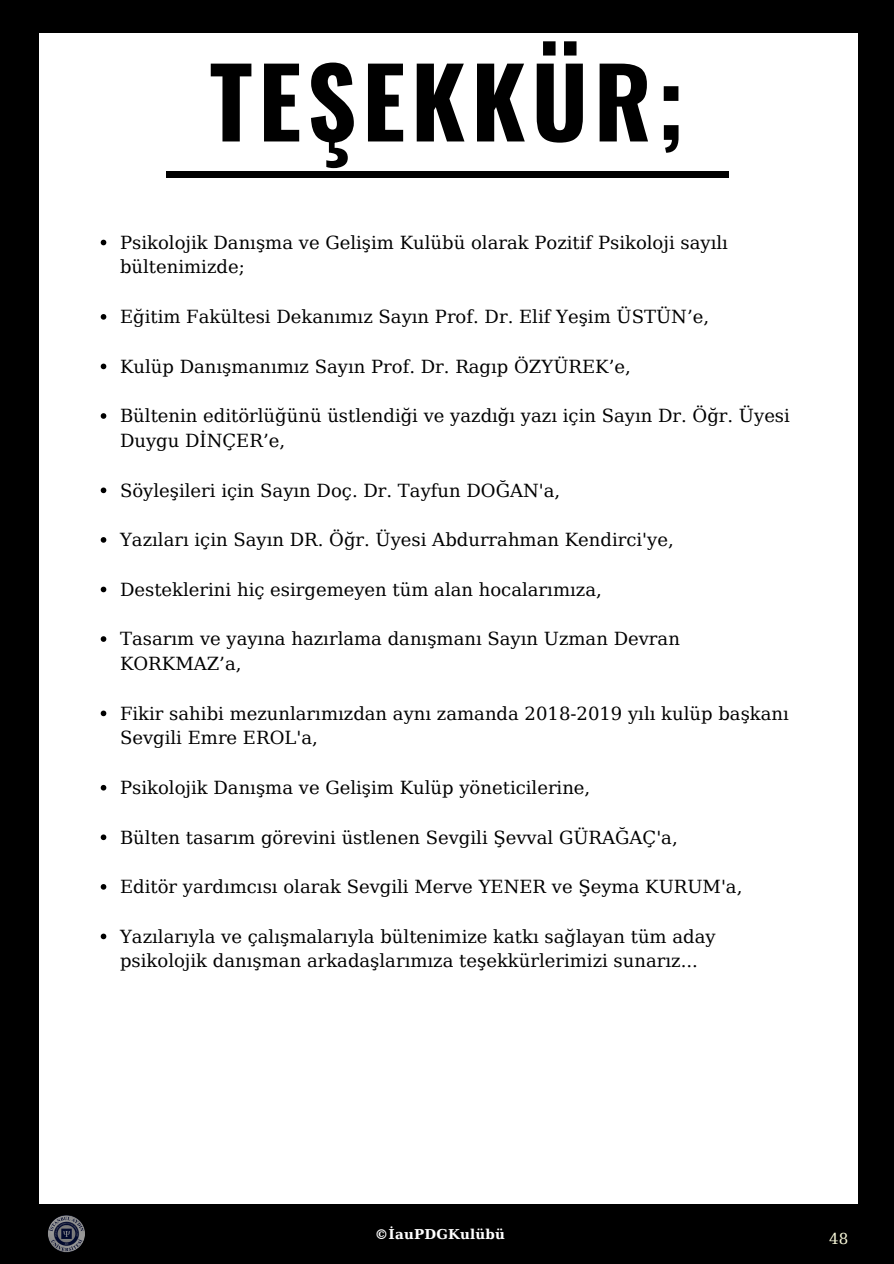
<style>
.page{position:relative;width:894px;height:1264px;background:#fff}
.page>*{position:absolute;margin:0;border:0;box-sizing:border-box;transform-origin:0 0}
.t1{font:700 96.15px "Oswald";letter-spacing:.06em;color:#000}
.t2{font:18px/24.8px "DejaVu Serif";color:#000}
.t3{font:15px "DejaVu Serif";color:#fafadb}
.t4{font:700 13.5px "DejaVu Serif";letter-spacing:.015em;color:#fff}
</style>
<div class="page">
<div style="left:0;top:0;width:893px;height:1263px;background:#000"></div>
<div style="left:39px;top:34px;width:817px;height:1169px;background:#fff"></div>
<svg style="left:101px;top:240px;width:5px;height:5px"></svg>
<svg style="left:101px;top:314px;width:5px;height:6px"></svg>
<svg style="left:101px;top:363px;width:5px;height:6px"></svg>
<svg style="left:101px;top:413px;width:5px;height:6px"></svg>
<svg style="left:101px;top:487px;width:5px;height:6px"></svg>
<svg style="left:101px;top:537px;width:5px;height:5px"></svg>
<svg style="left:101px;top:586px;width:5px;height:6px"></svg>
<svg style="left:101px;top:636px;width:5px;height:6px"></svg>
<svg style="left:101px;top:710px;width:5px;height:6px"></svg>
<svg style="left:101px;top:785px;width:5px;height:5px"></svg>
<svg style="left:101px;top:834px;width:5px;height:6px"></svg>
<svg style="left:101px;top:884px;width:5px;height:5px"></svg>
<svg style="left:101px;top:933px;width:5px;height:6px"></svg>
<div style="left:166px;top:172px;width:562px;height:6px;background:#000"></div>
<img style="left:48px;top:1215px;width:37px;height:37px;border-radius:50%">
<h1 class="t1" style="left:210px;top:27px;width:476px">TEŞEKKÜR;</h1>
<p class="t2" style="left:120px;top:230px;width:609px">Psikolojik Danışma ve Gelişim Kulübü olarak Pozitif Psikoloji sayılı bültenimizde;</p>
<p class="t2" style="left:120px;top:304px;width:590px">Eğitim Fakültesi Dekanımız Sayın Prof. Dr. Elif Yeşim ÜSTÜN’e,</p>
<p class="t2" style="left:120px;top:354px;width:512px">Kulüp Danışmanımız Sayın Prof. Dr. Ragıp ÖZYÜREK’e,</p>
<p class="t2" style="left:120px;top:403px;width:671px">Bültenin editörlüğünü üstlendiği ve yazdığı yazı için Sayın Dr. Öğr. Üyesi<br>Duygu DİNÇER’e,</p>
<p class="t2" style="left:120px;top:478px;width:441px">Söyleşileri için Sayın Doç. Dr. Tayfun DOĞAN'a,</p>
<p class="t2" style="left:120px;top:527px;width:555px">Yazıları için Sayın DR. Öğr. Üyesi Abdurrahman Kendirci'ye,</p>
<p class="t2" style="left:120px;top:577px;width:483px">Desteklerini hiç esirgemeyen tüm alan hocalarımıza,</p>
<p class="t2" style="left:120px;top:626px;width:561px">Tasarım ve yayına hazırlama danışmanı Sayın Uzman Devran<br>KORKMAZ’a,</p>
<p class="t2" style="left:120px;top:701px;width:670px">Fikir sahibi mezunlarımızdan aynı zamanda 2018-2019 yılı kulüp başkanı<br>Sevgili Emre EROL'a,</p>
<p class="t2" style="left:120px;top:775px;width:471px">Psikolojik Danışma ve Gelişim Kulüp yöneticilerine,</p>
<p class="t2" style="left:120px;top:824px;width:559px">Bülten tasarım görevini üstlenen Sevgili Şevval GÜRAĞAÇ'a,</p>
<p class="t2" style="left:120px;top:874px;width:623px">Editör yardımcısı olarak Sevgili Merve YENER ve Şeyma KURUM'a,</p>
<p class="t2" style="left:120px;top:924px;width:597px">Yazılarıyla ve çalışmalarıyla bültenimize katkı sağlayan tüm aday psikolojik danışman arkadaşlarımıza teşekkürlerimizi sunarız...</p>
<p class="t4" style="left:375px;top:1225px;width:132px">©İauPDGKulübü</p>
<p class="t3" style="left:828px;top:1229px;width:21px">48</p>
</div>
